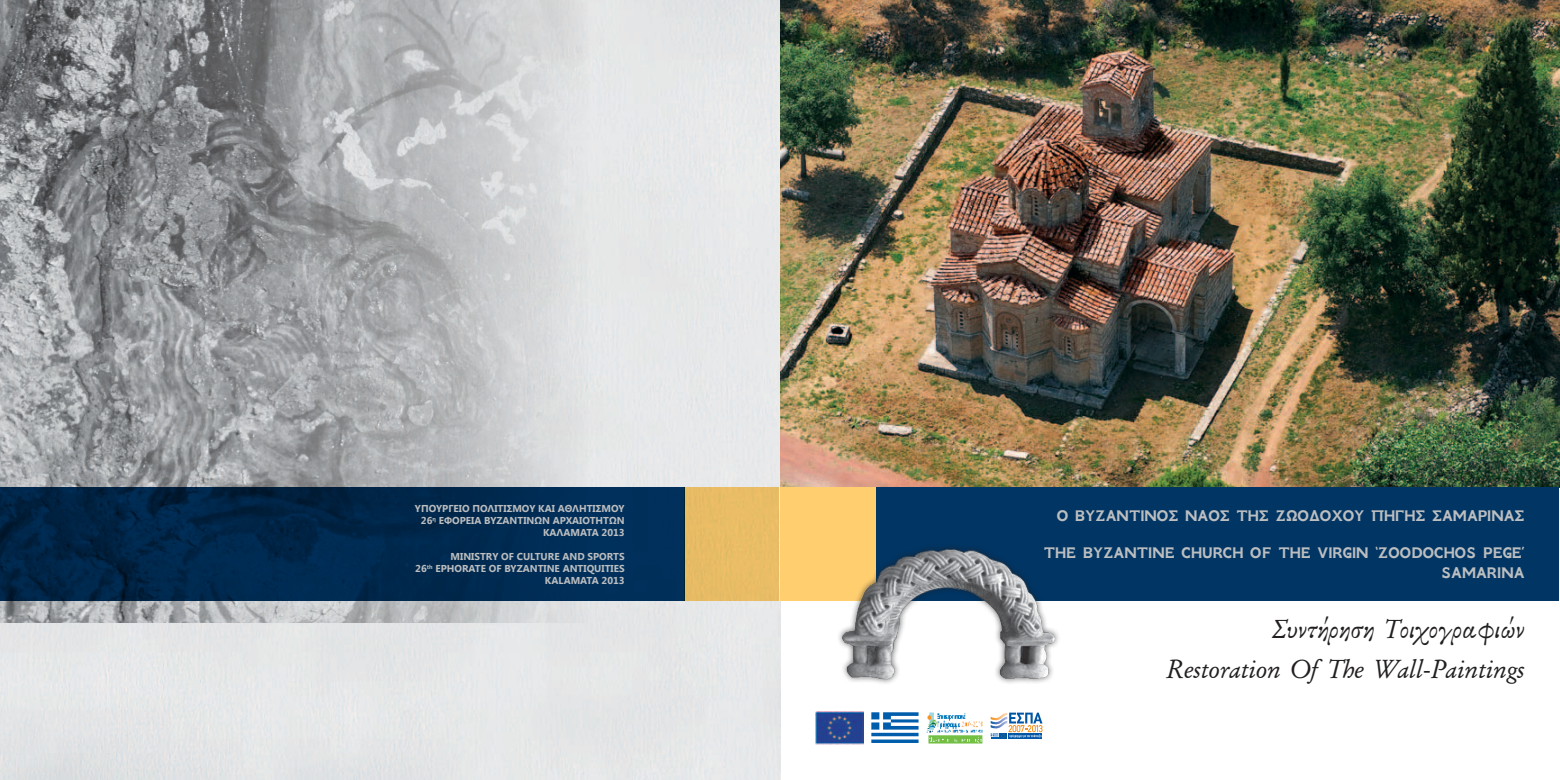
<style>
.page{position:relative;width:1560px;height:780px;background:#fff}
.page>*{position:absolute;margin:0;border:0;box-sizing:border-box;transform-origin:0 0}
.t1{font:27.5px/40.1px "Alexander";color:#231f20;text-align:right}
.t2{font:700 17px/36.2px "GFS Neohellenic";color:#bcbec0;text-align:right}
.t3{font:700 10px/12px "Segoe UI";color:#bcbec0;text-align:right}
</style>
<div class="page">
<div style="left:0;top:0;width:780px;height:780px;background:#e6e7e8"></div>
<img style="left:780px;top:0;width:779px;height:488px">
<div style="left:874px;top:488px;width:684px;height:113px;background:#003564"></div>
<div style="left:780px;top:488px;width:95px;height:113px;background:#ffce6f"></div>
<img style="left:839px;top:538px;width:220px;height:145px">
<img style="left:0;top:0;width:588px;height:622px">
<svg style="left:0;top:488px;width:684px;height:113px;background:#00284c"></svg>
<div style="left:684px;top:488px;width:95px;height:113px;background:#e8bc65"></div>
<svg style="left:928px;top:721px;width:55px;height:23px"></svg>
<svg style="left:871px;top:712px;width:47px;height:31px"></svg>
<svg style="left:990px;top:712px;width:52px;height:27px"></svg>
<img style="left:815px;top:711px;width:48px;height:33px">
<img style="left:926px;top:712px;width:56px;height:31px">
<p class="t3" style="left:415px;top:502px;width:211px">ΥΠΟΥΡΓΕΙΟ ΠΟΛΙΤΙΣΜΟΥ ΚΑΙ ΑΘΛΗΤΙΣΜΟΥ<br>26<sup>η</sup> ΕΦΟΡΕΙΑ ΒΥΖΑΝΤΙΝΩΝ ΑΡΧΑΙΟΤΗΤΩΝ<br>ΚΑΛΑΜΑΤΑ 2013</p>
<p class="t3" style="left:415px;top:550px;width:211px">MINISTRY OF CULTURE AND SPORTS<br>26<sup>th</sup> EPHORATE OF BYZANTINE ANTIQUITIES<br>KALAMATA 2013</p>
<h2 class="t2" style="left:1043px;top:497px;width:482px">Ο ΒΥΖΑΝΤΙΝΟΣ ΝΑΟΣ ΤΗΣ ΖΩΟΔΟΧΟΥ ΠΗΓΗΣ ΣΑΜΑΡΙΝΑΣ<br>THE BYZANTINE CHURCH OF THE VIRGIN ‘ZOODOCHOS PEGE’</h2>
<h2 class="t2" style="left:1440px;top:553px;width:85px">SAMARINA</h2>
<h1 class="t1" style="left:1166px;top:610px;width:359px">Συντήρηση Τοιχογραφιών<br>Restoration Of The Wall-Paintings</h1>
</div>
